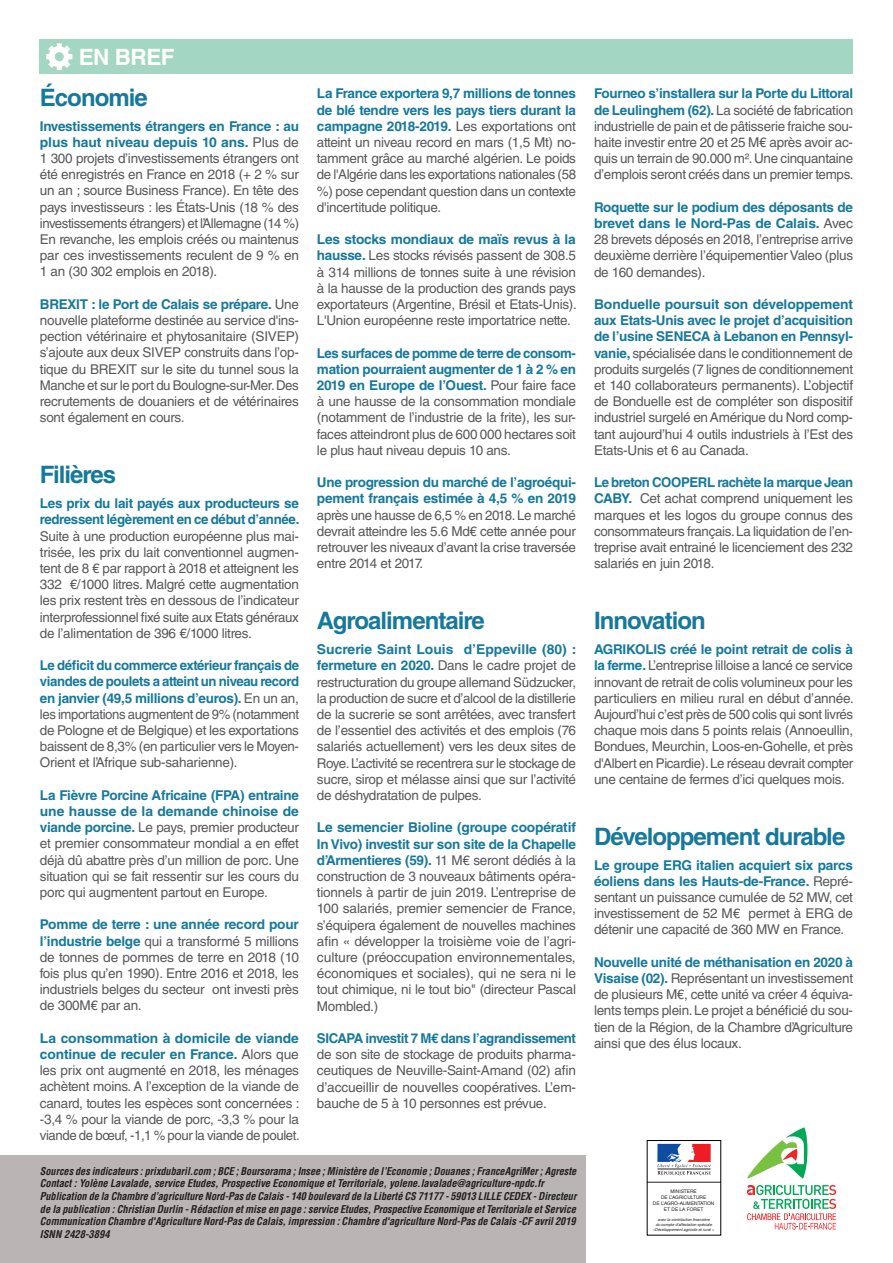
<style>
.page{position:relative;width:893px;height:1263px;background:#fff}
.page>*{position:absolute;margin:0;border:0;box-sizing:border-box;transform-origin:0 0}
.PUCE{font:700 24px "Helvetica LT Std";letter-spacing:-.04em;color:#16799b}
.PUCE-2{font:700 22.5px "Helvetica LT Std";letter-spacing:-.02em;color:#fff}
.PUCE-3{font:13.5px/16.2px "Helvetica LT Std";letter-spacing:-.02em;color:#57585a;text-align:justify}
.PUCE-4{font:italic 700 condensed 10.5px/12.6px "Helvetica LT Std";letter-spacing:-.005em;color:#231f20;text-align:justify}
.t1{font:4.8px/5.8px "Helvetica";color:#231f20;text-align:center}
.t2{font:italic 3.9px/4.8px "Helvetica";color:#231f20;text-align:center}
.s1{font-weight:700;color:#16799b}
</style>
<div class="page">
<div style="left:0;top:1155px;width:585px;height:108px;background:#bab5b4"></div>
<div style="left:39px;top:39px;width:813px;height:35px;background:#a3d7c4"></div>
<svg style="left:747px;top:1185px;width:89px;height:44px"></svg>
<svg style="left:747px;top:1127px;width:60px;height:51px"></svg>
<svg style="left:46px;top:43px;width:26px;height:27px"></svg>
<svg style="left:649px;top:1143px;width:70px;height:39px"></svg>
<hr style="left:647px;top:1182px;width:74px;height:1px;background:#231f20">
<p class="PUCE-2" style="left:79px;top:43px;width:98px">EN BREF</p>
<p class="PUCE" style="left:40px;top:83px;width:109px">Économie</p>
<p class="PUCE-3" style="left:40px;top:118px;width:261px"><span class="s1">Investissements étrangers en France : au plus haut niveau depuis 10 ans.</span> Plus de 1 300 projets d’investissements étrangers ont été enregistrés en France en 2018 (+ 2 % sur un an ; source Business France). En tête des pays investisseurs : les États-Unis (18 % des investissements étrangers) et l’Allemagne (14 %)<br>En revanche, les emplois créés ou maintenus par ces investissements reculent de 9 % en 1 an (30 302 emplois en 2018).</p>
<p class="PUCE-3" style="left:40px;top:296px;width:261px"><span class="s1">BREXIT : le Port de Calais se prépare.</span> Une nouvelle plateforme destinée au service d'ins&shy;pection vétérinaire et phytosanitaire (SIVEP) s’ajoute aux deux SIVEP construits dans l’op&shy;tique du BREXIT sur le site du tunnel sous la Manche et sur le port du Boulogne-sur-Mer. Des recrutements de douaniers et de vétérinaires sont également en cours.</p>
<p class="PUCE" style="left:40px;top:460px;width:78px">Filières</p>
<p class="PUCE-3" style="left:40px;top:495px;width:261px"><span class="s1">Les prix du lait payés aux producteurs se redressent légèrement en ce début d’année.<br></span>Suite à une production européenne plus mai&shy;trisée, les prix du lait conventionnel augmen&shy;tent de 8 € par rapport à 2018 et atteignent les 332 €/1000 litres. Malgré cette augmentation les prix restent très en dessous de l’indicateur interprofessionnel fixé suite aux Etats généraux de l’alimentation de 396 €/1000 litres.</p>
<p class="PUCE-3" style="left:40px;top:657px;width:261px"><span class="s1">Le déficit du commerce extérieur français de viandes de poulets a atteint un niveau record en janvier (49,5 millions d’euros).</span> En un an, les importations augmentent de 9% (notamment de Pologne et de Belgique) et les exportations baissent de 8,3% (en particulier vers le Moyen-Orient et l’Afrique sub-saharienne).</p>
<p class="PUCE-3" style="left:40px;top:787px;width:261px"><span class="s1">La Fièvre Porcine Africaine (FPA) entraine une hausse de la demande chinoise de viande porcine.</span> Le pays, premier producteur et premier consommateur mondial a en effet déjà dû abattre près d’un million de porc. Une situation qui se fait ressentir sur les cours du porc qui augmentent partout en Europe.</p>
<p class="PUCE-3" style="left:40px;top:916px;width:261px"><span class="s1">Pomme de terre : une année record pour l’industrie belge</span> qui a transformé 5 millions de tonnes de pommes de terre en 2018 (10 fois plus qu’en 1990). Entre 2016 et 2018, les industriels belges du secteur ont investi près de 300M€ par an.</p>
<p class="PUCE-3" style="left:40px;top:1030px;width:261px"><span class="s1">La consommation à domicile de viande continue de reculer en France.</span> Alors que les prix ont augmenté en 2018, les ménages achètent moins. A l’exception de la viande de canard, toutes les espèces sont concernées : -3,4 % pour la viande de porc, -3,3 % pour la viande de bœuf, -1,1 % pour la viande de poulet.</p>
<p class="PUCE-3" style="left:317px;top:85px;width:261px"><span class="s1">La France exportera 9,7 millions de tonnes de blé tendre vers les pays tiers durant la campagne 2018-2019.</span> Les exportations ont atteint un niveau record en mars (1,5 Mt) no&shy;tamment grâce au marché algérien. Le poids de l'Algérie dans les exportations nationales (58 %) pose cependant question dans un contexte d'incertitude politique.</p>
<p class="PUCE-3" style="left:317px;top:231px;width:261px"><span class="s1">Les stocks mondiaux de maïs revus à la hausse.</span> Les stocks révisés passent de 308.5 à 314 millions de tonnes suite à une révision à la hausse de la production des grands pays exportateurs (Argentine, Brésil et Etats-Unis).<br>L'Union européenne reste importatrice nette.</p>
<p class="PUCE-3" style="left:317px;top:345px;width:261px"><span class="s1">Les surfaces de pomme de terre de consom&shy;mation pourraient augmenter de 1 à 2 % en 2019 en Europe de l’Ouest.</span> Pour faire face à une hausse de la consommation mondiale (notamment de l’industrie de la frite), les sur&shy;faces atteindront plus de 600 000 hectares soit le plus haut niveau depuis 10 ans.</p>
<p class="PUCE-3" style="left:317px;top:474px;width:261px"><span class="s1">Une progression du marché de l’agroéqui&shy;pement français estimée à 4,5 % en 2019 </span>après une hausse de 6,5 % en 2018. Le marché devrait atteindre les 5.6 Md€ cette année pour retrouver les niveaux d’avant la crise traversée entre 2014 et 2017.</p>
<p class="PUCE" style="left:317px;top:606px;width:169px">Agroalimentaire</p>
<p class="PUCE-3" style="left:317px;top:641px;width:261px"><span class="s1">Sucrerie Saint Louis d’Eppeville (80) : fermeture en 2020.</span> Dans le cadre projet de restructuration du groupe allemand Südzucker, la production de sucre et d’alcool de la distillerie de la sucrerie se sont arrêtées, avec transfert de l’essentiel des activités et des emplois (76 salariés actuellement) vers les deux sites de Roye. L’activité se recentrera sur le stockage de sucre, sirop et mélasse ainsi que sur l’activité de déshydratation de pulpes.</p>
<p class="PUCE-3" style="left:317px;top:819px;width:261px"><span class="s1">Le semencier Bioline (groupe coopératif In Vivo) investit sur son site de la Chapelle d’Armentieres (59).</span> 11 M€ seront dédiés à la construction de 3 nouveaux bâtiments opéra&shy;tionnels à partir de juin 2019. L’entreprise de 100 salariés, premier semencier de France, s’équipera également de nouvelles machines afin « développer la troisième voie de l’agri&shy;culture (préoccupation environnementales, économiques et sociales), qui ne sera ni le tout chimique, ni le tout bio" (directeur Pascal Mombled.)</p>
<p class="PUCE-3" style="left:317px;top:1030px;width:261px"><span class="s1">SICAPA investit 7 M€ dans l’agrandissement </span>de son site de stockage de produits pharma&shy;ceutiques de Neuville-Saint-Amand (02) afin d’accueillir de nouvelles coopératives. L’em&shy;bauche de 5 à 10 personnes est prévue.</p>
<p class="PUCE-3" style="left:594px;top:85px;width:261px"><span class="s1">Fourneo s’installera sur la Porte du Littoral de Leulinghem (62).</span> La société de fabrication industrielle de pain et de pâtisserie fraiche sou&shy;haite investir entre 20 et 25 M€ après avoir ac&shy;quis un terrain de 90.000 m². Une cinquantaine d’emplois seront créés dans un premier temps.</p>
<p class="PUCE-3" style="left:594px;top:199px;width:261px"><span class="s1">Roquette sur le podium des déposants de brevet dans le Nord-Pas de Calais.</span> Avec 28 brevets déposés en 2018, l’entreprise arrive deuxième derrière l’équipementier Valeo (plus de 160 demandes).</p>
<p class="PUCE-3" style="left:594px;top:296px;width:261px"><span class="s1">Bonduelle poursuit son développement aux Etats-Unis avec le projet d’acquisition de l’usine SENECA à Lebanon en Pennsyl&shy;vanie,</span> spécialisée dans le conditionnement de produits surgelés (7 lignes de conditionnement et 140 collaborateurs permanents). L’objectif de Bonduelle est de compléter son dispositif industriel surgelé en Amérique du Nord comp&shy;tant aujourd’hui 4 outils industriels à l’Est des Etats-Unis et 6 au Canada.</p>
<p class="PUCE-3" style="left:594px;top:474px;width:261px"><span class="s1">Le breton COOPERL rachète la marque Jean CABY.</span> Cet achat comprend uniquement les marques et les logos du groupe connus des consommateurs français. La liquidation de l’en&shy;treprise avait entrainé le licenciement des 232 salariés en juin 2018.</p>
<p class="PUCE" style="left:594px;top:606px;width:113px">Innovation</p>
<p class="PUCE-3" style="left:594px;top:641px;width:261px"><span class="s1">AGRIKOLIS créé le point retrait de colis à la ferme.</span> L’entreprise lilloise a lancé ce service innovant de retrait de colis volumineux pour les particuliers en milieu rural en début d’année.<br>Aujourd’hui c’est près de 500 colis qui sont livrés chaque mois dans 5 points relais (Annoeullin, Bondues, Meurchin, Loos-en-Gohelle, et près d'Albert en Picardie). Le réseau devrait compter une centaine de fermes d’ici quelques mois.</p>
<p class="PUCE" style="left:594px;top:822px;width:253px">Développement durable</p>
<p class="PUCE-3" style="left:594px;top:857px;width:261px"><span class="s1">Le groupe ERG italien acquiert six parcs éoliens dans les Hauts-de-France.</span> Repré&shy;sentant un puissance cumulée de 52 MW, cet investissement de 52 M€ permet à ERG de détenir une capacité de 360 MW en France.</p>
<p class="PUCE-3" style="left:594px;top:954px;width:261px"><span class="s1">Nouvelle unité de méthanisation en 2020 à Visaise (02).</span> Représentant un investissement de plusieurs M€, cette unité va créer 4 équiva&shy;lents temps plein. Le projet a bénéficié du sou&shy;tien de la Région, de la Chambre d’Agriculture ainsi que des élus locaux.</p>
<p class="PUCE-4" style="left:40px;top:1165px;width:538px">Sources des indicateurs : prixdubaril.com ; BCE ; Boursorama ; Insee ; Ministère de l’Economie ; Douanes ; FranceAgriMer ; Agreste</p>
<p class="PUCE-4" style="left:40px;top:1177px;width:505px">Contact : Yolène Lavalade, service Etudes, Prospective Economique et Territoriale, yolene.lavalade@agriculture-npdc.fr</p>
<p class="PUCE-4" style="left:40px;top:1190px;width:538px">Publication de la Chambre d’agriculture Nord-Pas de Calais - 140 boulevard de la Liberté CS 71177 - 59013 LILLE CEDEX - Directeur de la publication : Christian Durlin - Rédaction et mise en page : service Etudes, Prospective Economique et Territoriale et Service Communication Chambre d'Agriculture Nord-Pas de Calais, impression : Chambre d'agriculture Nord-Pas de Calais -CF avril 2019<br>ISNN 2428-3894</p>
<p class="t1" style="left:653px;top:1188px;width:63px">MINISTERE<br>DE L’AGRICULTURE<br>DE L’AGRO-ALIMENTATION<br>ET DE LA FORET</p>
<p class="t2" style="left:653px;top:1217px;width:63px">avec la contribution financière<br>du compte d’affectation spéciale «Développement agricole et rural »</p>
</div>
